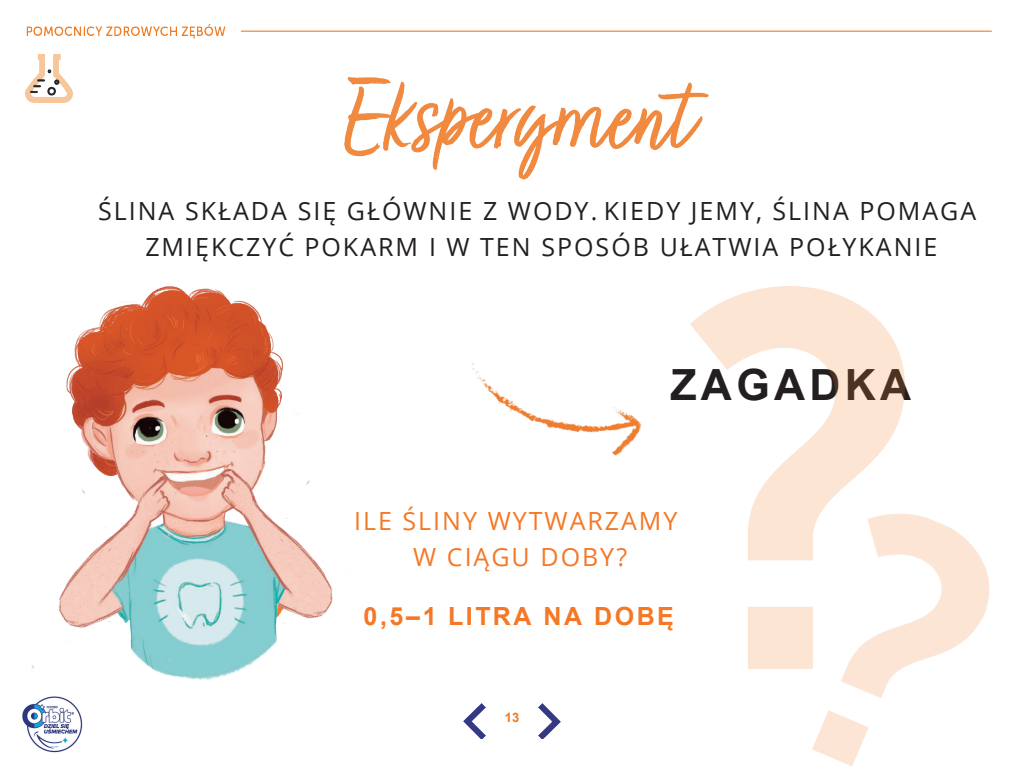
<style>
.page{position:relative;width:1024px;height:768px;background:#fff}
.page>*{position:absolute;margin:0;border:0;box-sizing:border-box;transform-origin:0 0}
.t1{font:700 43px "Arial";letter-spacing:.1em;color:#231f20}
.t2{font:25px/36px "Open Sans";letter-spacing:.08em;color:#231f20;text-align:center}
.t3{font:25px/36px "Open Sans";letter-spacing:.08em;color:#f47825;text-align:center}
.t4{font:700 25px "Arial";letter-spacing:.1em;color:#f47825}
.t5{font:700 13px "Arial";color:#f47825}
</style>
<div class="page">
<img style="left:538px;top:703px;width:22px;height:36px">
<img style="left:464px;top:703px;width:22px;height:36px">
<img style="left:344px;top:77px;width:365px;height:103px">
<img style="left:25px;top:55px;width:48px;height:47px">
<img style="left:691px;top:286px;width:214px;height:382px">
<img style="left:466px;top:356px;width:176px;height:100px">
<img style="left:776px;top:496px;width:214px;height:270px">
<img style="left:31px;top:286px;width:302px;height:394px">
<img style="left:22px;top:696px;width:61px;height:57px">
<img style="left:26px;top:25px;width:966px;height:14px">
<p class="t2" style="left:98px;top:192px;width:880px">ŚLINA SKŁADA SIĘ GŁÓWNIE Z WODY. KIEDY JEMY, ŚLINA POMAGA<br>ZMIĘKCZYĆ POKARM I W TEN SPOSÓB UŁATWIA POŁYKANIE</p>
<h1 class="t1" style="left:670px;top:357px;width:242px">ZAGADKA</h1>
<p class="t3" style="left:354px;top:502px;width:325px">ILE ŚLINY WYTWARZAMY<br>W CIĄGU DOBY?</p>
<p class="t4" style="left:364px;top:600px;width:312px">0,5–1 LITRA NA DOBĘ</p>
<p class="t5" style="left:505px;top:709px;width:16px">13</p>
</div>
